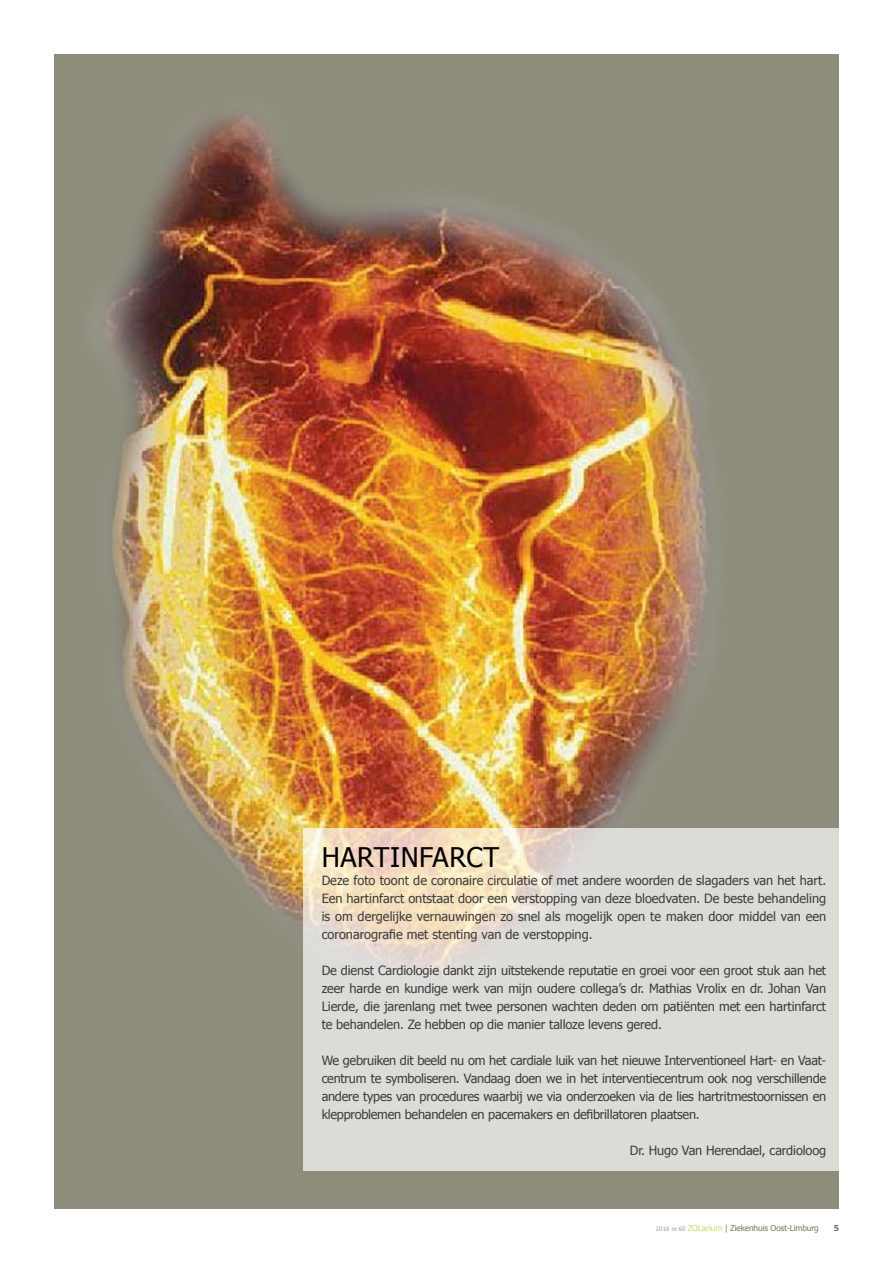
<style>
.page{position:relative;width:893px;height:1263px;background:#fff}
.page>*{position:absolute;margin:0;border:0;box-sizing:border-box;transform-origin:0 0}
.t1{font:27px "Tahoma";letter-spacing:.02em;color:#000}
.t2{font:12.75px/18px "Tahoma";letter-spacing:-.01em;color:#3c3c3b;text-align:justify}
.t3{font:8.25px "Tahoma";letter-spacing:-.01em;color:#767662}
.t4{font:700 8.25px "Tahoma";color:#767662}
.s1{font-size:6px;color:#9d9d9c}
.s2{font-size:6px;color:#cfdb60}
.s3{color:#cfdb60}
</style>
<div class="page">
<div style="left:54px;top:54px;width:785px;height:1155px;background:#8e8d7c"></div>
<img style="left:96px;top:114px;width:617px;height:893px">
<svg style="left:304px;top:828px;width:535px;height:342px;background:#dfdcd4"></svg>
<h1 class="t1" style="left:322px;top:839px;width:179px">HARTINFARCT</h1>
<p class="t2" style="left:322px;top:870px;width:506px">Deze foto toont de coronaire circulatie of met andere woorden de slagaders van het hart.<br>Een hartinfarct ontstaat door een verstopping van deze bloedvaten. De beste behandeling is om dergelijke vernauwingen zo snel als mogelijk open te maken door middel van een coronarografie met stenting van de verstopping.</p>
<p class="t2" style="left:322px;top:960px;width:506px">De dienst Cardiologie dankt zijn uitstekende reputatie en groei voor een groot stuk aan het zeer harde en kundige werk van mijn oudere collega’s dr. Mathias Vrolix en dr. Johan Van Lierde, die jarenlang met twee personen wachten deden om patiënten met een hartinfarct te behandelen. Ze hebben op die manier talloze levens gered.</p>
<p class="t2" style="left:322px;top:1050px;width:506px">We gebruiken dit beeld nu om het cardiale luik van het nieuwe Interventioneel Hart- en Vaat&shy;centrum te symboliseren. Vandaag doen we in het interventiecentrum ook nog verschillende andere types van procedures waarbij we via onderzoeken via de lies hartritmestoornissen en klepproblemen behandelen en pacemakers en defibrillatoren plaatsen.</p>
<p class="t2" style="left:630px;top:1140px;width:198px">Dr. Hugo Van Herendael, cardioloog</p>
<p class="t3" style="left:656px;top:1222px;width:165px"><span class="s1">2016 nr</span><span class="s2">.</span><span class="s1">60</span> <span class="s3">ZOLarium</span> | Ziekenhuis Oost-Limburg</p>
<p class="t4" style="left:834px;top:1222px;width:7px">5</p>
</div>
